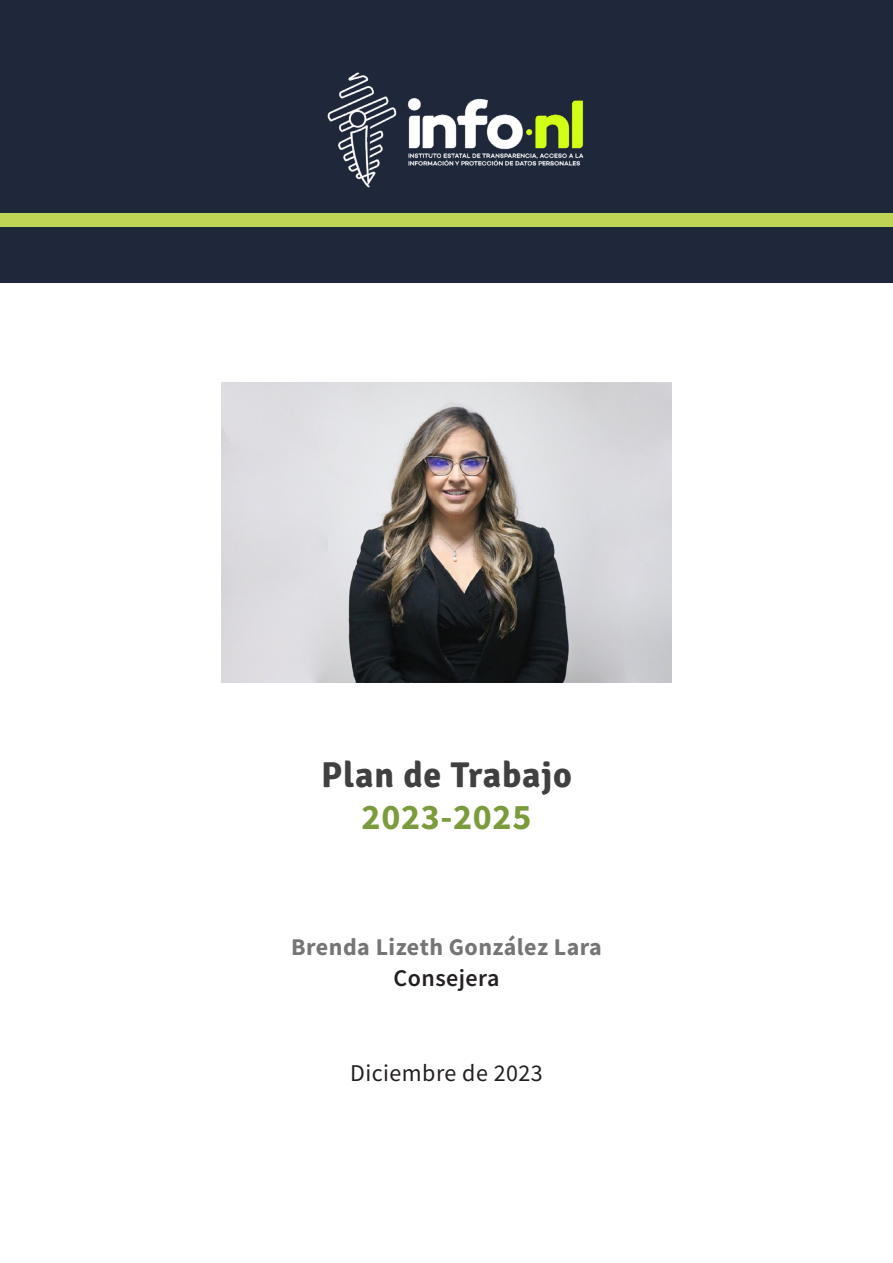
<style>
.page{position:relative;width:893px;height:1263px;background:#fff}
.page>*{position:absolute;margin:0;border:0;box-sizing:border-box;transform-origin:0 0}
.t1{font:700 36px "Signika";letter-spacing:.02em;color:#404040}
.t2{font:700 36px "Source Sans Pro";letter-spacing:.02em;color:#7a9c3c}
.t3{font:700 24px "Source Sans Pro";letter-spacing:.02em;color:#757575}
.t4{font:24px "Source Sans Pro";letter-spacing:.02em;color:#231f20}
.t5{font:600 24px "Source Sans Pro";letter-spacing:.02em;color:#231f20}
</style>
<div class="page">
<div style="left:0;top:0;width:893px;height:283px;background:#1f273b"></div>
<div style="left:0;top:213px;width:893px;height:13px;background:#bed454"></div>
<img style="left:316px;top:72px;width:279px;height:155px">
<img style="left:221px;top:383px;width:450px;height:300px">
<p class="t1" style="left:321px;top:749px;width:252px">Plan de Trabajo</p>
<p class="t2" style="left:362px;top:792px;width:171px">2023-2025</p>
<p class="t3" style="left:291px;top:930px;width:312px">Brenda Lizeth González Lara</p>
<p class="t5" style="left:393px;top:962px;width:107px">Consejera</p>
<p class="t4" style="left:350px;top:1057px;width:194px">Diciembre de 2023</p>
</div>
